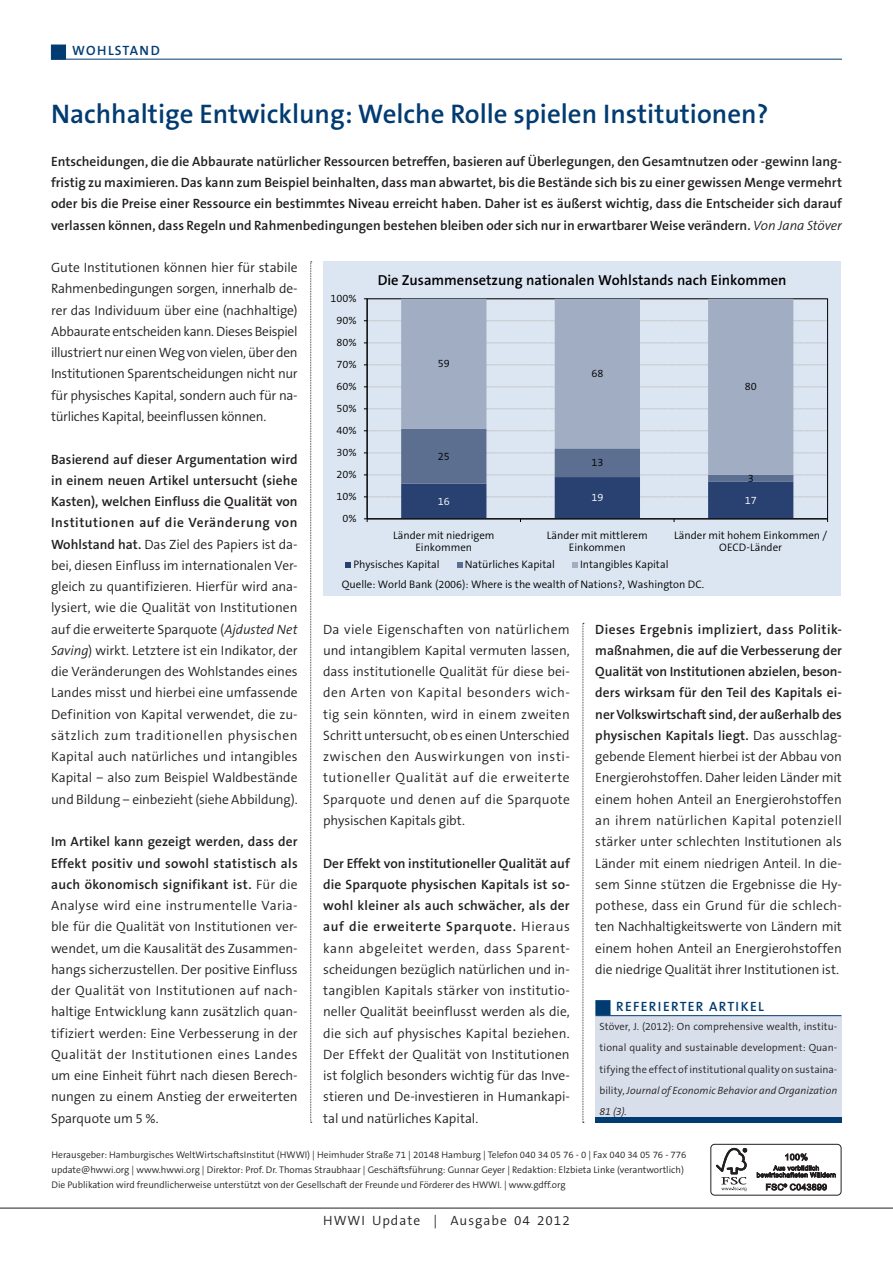
<style>
.page{position:relative;width:893px;height:1263px;background:#fff}
.page>*{position:absolute;margin:0;border:0;box-sizing:border-box;transform-origin:0 0}
.Headline{font:600 27px "The Sans B6";color:#003b71}
.t1{font:600 14.55px "The Sans B6";letter-spacing:-.005em;color:#000}
.Fliesstext{font:300 13.5px/21.3px "The Sans B4";letter-spacing:-.005em;color:#231f20;text-align:justify}
.Fliesstext-2{font:600 13.5px/21.3px "The Sans B6";color:#231f20;text-align:justify}
.Themen{font:600 13.5px "The Sans B6";letter-spacing:.1em;color:#003b71}
.Fliesstext-3{font:300 13.5px "The Sans B4";letter-spacing:.075em;color:#231f20}
.t2{font:300 10.95px/12.3px "The Sans B4";letter-spacing:-.005em;color:#000;text-align:center}
.t3{font:300 10.95px "The Sans B4";color:#fff}
.Fliesstext-4{font:300 10.5px/21.3px "The Sans B4";letter-spacing:.005em;color:#231f20;text-align:justify}
.Bildunterschrift{font:300 9.6px/14.9px "The Sans B4";color:#231f20}
.s1{font-family:"The Sans B4";font-weight:300;font-style:italic}
.s2{font-family:"The Sans B6";font-weight:600}
.s3{font-style:italic}
</style>
<div class="page">
<div style="left:51px;top:45px;width:15px;height:15px;background:#003b71"></div>
<hr style="left:51px;top:59px;width:791px;height:1px;background:#003b71">
<hr style="left:0;top:1208px;width:893px;height:1px;background:#231f20">
<svg style="left:583px;top:623px;width:1px;height:500px"></svg>
<svg style="left:310px;top:261px;width:2px;height:862px"></svg>
<div style="left:710px;top:1144px;width:131px;height:51px;border:1px solid #231f20;border-radius:4px"></div>
<svg style="left:716px;top:1148px;width:31px;height:43px"></svg>
<svg style="left:757px;top:1153px;width:79px;height:37px"></svg>
<div style="left:595px;top:1016px;width:247px;height:107px;background:#d8dfeb"></div>
<div style="left:595px;top:1117px;width:247px;height:6px;background:#003b71"></div>
<hr style="left:595px;top:1015px;width:246px;height:1px;background:#003b71">
<div style="left:595px;top:1000px;width:15px;height:15px;background:#003b71;border:1px solid #003b71"></div>
<div style="left:323px;top:261px;width:518px;height:335px;background:#dce6f2"></div>
<svg style="left:401px;top:299px;width:392px;height:130px;fill:#a0adc2"></svg>
<hr style="left:367px;top:299px;width:1px;height:220px;background:#000">
<svg style="left:364px;top:409px;width:464px;height:1px"></svg>
<svg style="left:364px;top:387px;width:464px;height:1px"></svg>
<svg style="left:364px;top:365px;width:464px;height:1px"></svg>
<svg style="left:364px;top:343px;width:464px;height:1px"></svg>
<svg style="left:364px;top:320px;width:464px;height:1px"></svg>
<svg style="left:364px;top:298px;width:464px;height:1px"></svg>
<svg style="left:364px;top:429px;width:464px;height:93px"></svg>
<svg style="left:346px;top:562px;width:5px;height:6px"></svg>
<svg style="left:457px;top:562px;width:5px;height:6px"></svg>
<svg style="left:572px;top:562px;width:6px;height:6px"></svg>
<p class="Themen" style="left:72px;top:43px;width:89px">WOHLSTAND</p>
<p class="Headline" style="left:51px;top:100px;width:719px">Nachhaltige Entwicklung: Welche Rolle spielen Institutionen?</p>
<p class="Fliesstext-2" style="left:51px;top:151px;width:792px">Entscheidungen, die die Abbaurate natürlicher Ressourcen betreffen, basieren auf Überlegungen, den Gesamtnutzen oder -gewinn lang&shy;fristig zu maximieren. Das kann zum Beispiel beinhalten, dass man abwartet, bis die Bestände sich bis zu einer gewissen Menge vermehrt oder bis die Preise einer Ressource ein bestimmtes Niveau erreicht haben. Daher ist es äußerst wichtig, dass die Entscheider sich darauf verlassen können, dass Regeln und Rahmenbedingungen bestehen bleiben oder sich nur in erwartbarer Weise verändern. <span class="s1">Von Jana Stöver</span></p>
<p class="Fliesstext" style="left:51px;top:257px;width:248px">Gute Institutionen können hier für stabile Rahmenbedingungen sorgen, innerhalb de&shy;rer das Individuum über eine (nachhaltige)<br>Abbaurate entscheiden kann. Dieses Beispiel illustriert nur einen Weg von vielen, über den Institutionen Sparentscheidungen nicht nur für physisches Kapital, sondern auch für na&shy;türliches Kapital, beeinflussen können.</p>
<p class="Fliesstext" style="left:51px;top:449px;width:248px"><span class="s2">Basierend auf dieser Argumentation wird in einem neuen Artikel untersucht (siehe Kasten), welchen Einfluss die Qualität von Institutionen auf die Veränderung von Wohlstand hat.</span> Das Ziel des Papiers ist da&shy;bei, diesen Einfluss im internationalen Ver&shy;gleich zu quantifizieren. Hierfür wird ana&shy;lysiert, wie die Qualität von Institutionen auf die erweiterte Sparquote (<span class="s3">Ajdusted Net Saving</span>) wirkt. Letztere ist ein Indikator, der die Veränderungen des Wohlstandes eines Landes misst und hierbei eine umfassende Definition von Kapital verwendet, die zu&shy;sätzlich zum traditionellen physischen Kapital auch natürliches und intangibles Kapital − also zum Beispiel Waldbestände und Bildung − einbezieht (siehe Abbildung).</p>
<p class="Fliesstext" style="left:51px;top:831px;width:248px"><span class="s2">Im Artikel kann gezeigt werden, dass der Effekt positiv und sowohl statistisch als auch ökonomisch signifikant ist.</span> Für die Analyse wird eine instrumentelle Varia&shy;ble für die Qualität von Institutionen ver&shy;wendet, um die Kausalität des Zusammen&shy;hangs sicherzustellen. Der positive Einfluss der Qualität von Institutionen auf nach&shy;haltige Entwicklung kann zusätzlich quan&shy;tifiziert werden: Eine Verbesserung in der Qualität der Institutionen eines Landes um eine Einheit führt nach diesen Berech&shy;nungen zu einem Anstieg der erweiterten Sparquote um 5 %.</p>
<p class="t2" style="left:331px;top:292px;width:28px">100%</p>
<p class="t2" style="left:336px;top:314px;width:22px">90%</p>
<p class="t2" style="left:336px;top:336px;width:22px">80%</p>
<p class="t2" style="left:336px;top:358px;width:22px">70%</p>
<p class="t2" style="left:336px;top:380px;width:22px">60%</p>
<p class="t2" style="left:336px;top:402px;width:22px">50%</p>
<p class="t2" style="left:336px;top:424px;width:22px">40%</p>
<p class="t2" style="left:336px;top:446px;width:22px">30%</p>
<p class="t2" style="left:336px;top:468px;width:22px">20%</p>
<p class="t2" style="left:336px;top:490px;width:22px">10%</p>
<p class="t2" style="left:342px;top:512px;width:16px">0%</p>
<p class="t1" style="left:378px;top:272px;width:410px">Die Zusammensetzung nationalen Wohlstands nach Einkommen</p>
<p class="t2" style="left:438px;top:358px;width:13px">59</p>
<p class="t2" style="left:438px;top:450px;width:13px">25</p>
<p class="t2" style="left:591px;top:367px;width:13px">68</p>
<p class="t2" style="left:591px;top:457px;width:13px">13</p>
<p class="t2" style="left:745px;top:381px;width:13px">80</p>
<p class="t2" style="left:748px;top:472px;width:8px">3</p>
<p class="t3" style="left:438px;top:495px;width:13px">16</p>
<p class="t3" style="left:591px;top:492px;width:13px">19</p>
<p class="t3" style="left:745px;top:494px;width:13px">17</p>
<p class="t2" style="left:393px;top:529px;width:103px">Länder mit niedrigem<br>Einkommen</p>
<p class="t2" style="left:547px;top:529px;width:103px">Länder mit mittlerem<br>Einkommen</p>
<p class="t2" style="left:674px;top:529px;width:155px">Länder mit hohem Einkommen /<br>OECD-Länder</p>
<p class="t2" style="left:354px;top:559px;width:88px">Physisches Kapital</p>
<p class="t2" style="left:465px;top:559px;width:92px">Natürliches Kapital</p>
<p class="t2" style="left:580px;top:559px;width:90px">Intangibles Kapital</p>
<p class="t2" style="left:342px;top:578px;width:364px">Quelle: World Bank (2006): Where is the wealth of Nations?, Washington DC.</p>
<p class="Fliesstext" style="left:323px;top:619px;width:248px">Da viele Eigenschaften von natürlichem und intangiblem Kapital vermuten lassen, dass institutionelle Qualität für diese bei&shy;den Arten von Kapital besonders wich&shy;tig sein könnten, wird in einem zweiten Schritt untersucht, ob es einen Unterschied zwischen den Auswirkungen von insti&shy;tutioneller Qualität auf die erweiterte Sparquote und denen auf die Sparquote physischen Kapitals gibt.</p>
<p class="Fliesstext" style="left:323px;top:853px;width:248px"><span class="s2">Der Effekt von institutioneller Qualität auf die Sparquote physischen Kapitals ist so&shy;wohl kleiner als auch schwächer, als der auf die erweiterte Sparquote.</span> Hieraus kann abgeleitet werden, dass Sparent&shy;scheidungen bezüglich natürlichen und in&shy;tangiblen Kapitals stärker von institutio&shy;neller Qualität beeinflusst werden als die, die sich auf physisches Kapital beziehen.<br>Der Effekt der Qualität von Institutionen ist folglich besonders wichtig für das Inve&shy;stieren und De-investieren in Humankapi&shy;tal und natürliches Kapital.</p>
<p class="Fliesstext" style="left:595px;top:619px;width:248px"><span class="s2">Dieses Ergebnis impliziert, dass Politik&shy;maßnahmen, die auf die Verbesserung der Qualität von Institutionen abzielen, beson&shy;ders wirksam für den Teil des Kapitals ei&shy;ner Volkswirtschaft sind, der außerhalb des physischen Kapitals liegt.</span> Das ausschlag&shy;gebende Element hierbei ist der Abbau von Energierohstoffen. Daher leiden Länder mit einem hohen Anteil an Energierohstoffen an ihrem natürlichen Kapital potenziell stärker unter schlechten Institutionen als Länder mit einem niedrigen Anteil. In die&shy;sem Sinne stützen die Ergebnisse die Hy&shy;pothese, dass ein Grund für die schlech&shy;ten Nachhaltigkeitswerte von Ländern mit einem hohen Anteil an Energierohstoffen die niedrige Qualität ihrer Institutionen ist.</p>
<p class="Themen" style="left:616px;top:999px;width:149px">REFERIERTER ARTIKEL</p>
<p class="Fliesstext-4" style="left:600px;top:1016px;width:239px">Stöver, J. (2012): On comprehensive wealth, institu&shy;tional quality and sustainable development: Quan&shy;tifying the effect of institutional quality on sustaina&shy;bility, <span class="s3">Journal of Economic Behavior and Organization 81 (3)</span>.</p>
<p class="Bildunterschrift" style="left:51px;top:1147px;width:636px">Herausgeber: Hamburgisches WeltWirtschaftsInstitut (HWWI) | Heimhuder Straße 71 | 20148 Hamburg | Telefon 040 34 05 76 - 0 | Fax 040 34 05 76 - 776 update@hwwi.org | www.hwwi.org | Direktor: Prof. Dr. Thomas Straubhaar | Geschäftsführung: Gunnar Geyer | Redaktion: Elzbieta Linke (verantwortlich)<br>Die Publikation wird freundlicherweise unterstützt von der Gesellschaft der Freunde und Förderer des HWWI. | www.gdff.org</p>
<p class="Fliesstext-3" style="left:323px;top:1213px;width:248px">HWWI Update | Ausgabe 04 2012</p>
</div>
